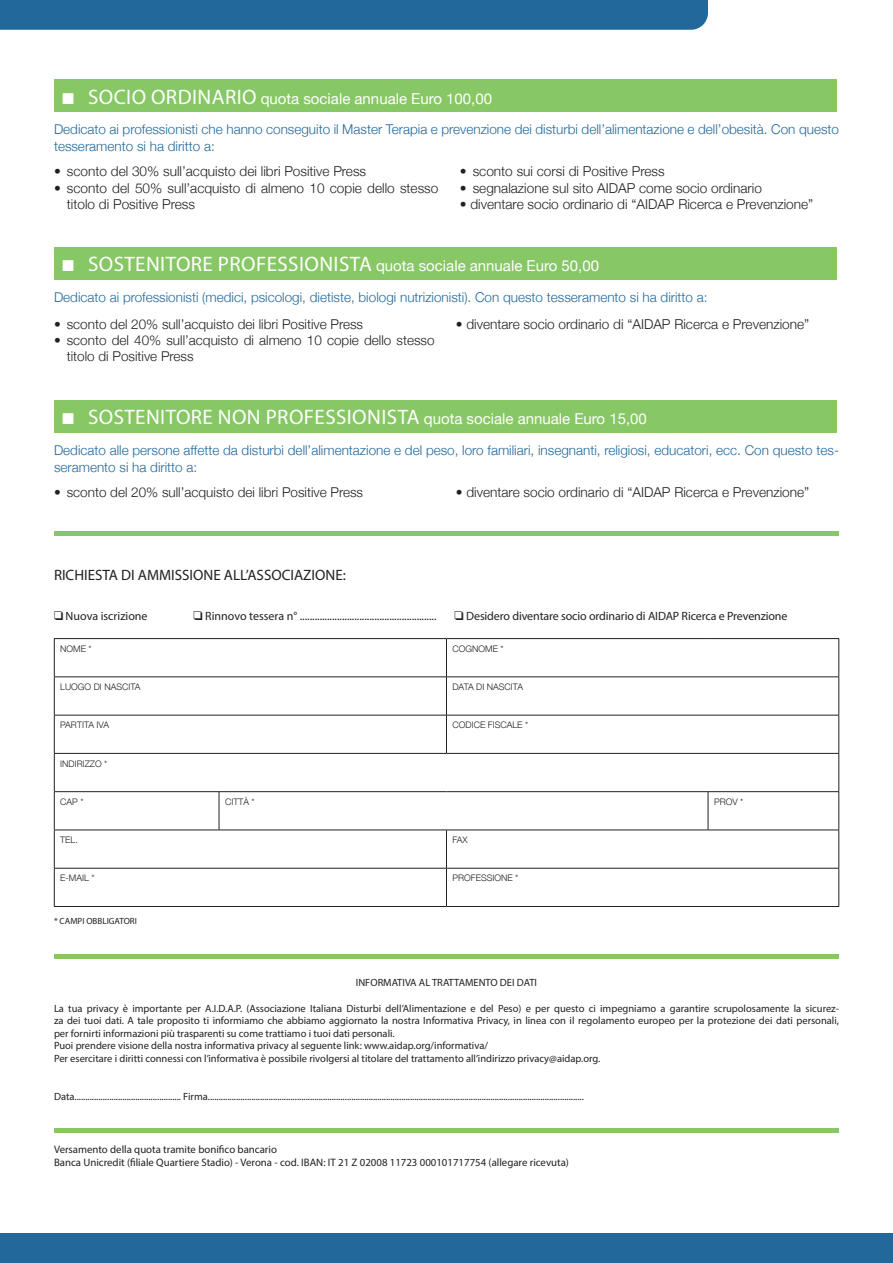
<style>
.page{position:relative;width:893px;height:1263px;background:#fff}
.page>*{position:absolute;margin:0;border:0;box-sizing:border-box;transform-origin:0 0}
.t1{font:21px "Myriad Pro";letter-spacing:.02em;color:#fff}
.t2{font:15px "Helvetica Neue";color:#fff}
.t3{font:15px "Myriad Pro";color:#231f20}
.t4{font:300 13.65px/16.4px "Helvetica Neue";color:#231f20}
.t5{font:300 13.5px/16.2px "Helvetica Neue";color:#23689a}
.t6{font:300 13.5px/16.2px "Helvetica Neue";color:#231f20}
.t7{font:12px "Myriad Pro";letter-spacing:-.01em;color:#231f20}
.t8{font:10.8px/12.9px "Myriad Pro";color:#231f20}
.t9{font:10.5px/12.6px "Myriad Pro";color:#231f20;text-align:justify}
.t10{font:300 9px "Helvetica Neue";color:#231f20}
.t11{font:9px "Myriad Pro";color:#231f20}
.s1{font-family:"Monotype Sorts"}
.s2{font-family:"Myriad Pro";font-size:21px}
.s3{font-family:"Monotype Sorts";font-size:15px}
.s4{font-family:"Helvetica Neue";font-size:15px}
</style>
<div class="page">
<div style="left:0;top:1233px;width:893px;height:30px;background:#23689a"></div>
<div style="left:0;top:0;width:708px;height:30px;background:#23689a"></div>
<hr style="left:54px;top:954px;width:785px;height:4px;background:#87c765">
<hr style="left:54px;top:1128px;width:785px;height:4px;background:#87c765">
<div style="left:54px;top:79px;width:782px;height:33px;background:#87c765"></div>
<hr style="left:54px;top:638px;width:165px;height:1px;background:#231f20">
<hr style="left:54px;top:639px;width:1px;height:37px;background:#231f20">
<hr style="left:219px;top:638px;width:227px;height:1px;background:#231f20">
<hr style="left:446px;top:638px;width:262px;height:1px;background:#231f20">
<hr style="left:446px;top:639px;width:1px;height:37px;background:#231f20">
<hr style="left:708px;top:638px;width:131px;height:1px;background:#231f20">
<hr style="left:838px;top:639px;width:1px;height:37px;background:#231f20">
<hr style="left:54px;top:676px;width:165px;height:1px;background:#231f20">
<hr style="left:54px;top:677px;width:1px;height:38px;background:#231f20">
<hr style="left:219px;top:676px;width:227px;height:1px;background:#231f20">
<hr style="left:446px;top:676px;width:262px;height:1px;background:#231f20">
<hr style="left:446px;top:677px;width:1px;height:38px;background:#231f20">
<hr style="left:708px;top:676px;width:131px;height:1px;background:#231f20">
<hr style="left:838px;top:677px;width:1px;height:38px;background:#231f20">
<hr style="left:54px;top:715px;width:165px;height:1px;background:#231f20">
<hr style="left:54px;top:715px;width:1px;height:38px;background:#231f20">
<hr style="left:219px;top:715px;width:227px;height:1px;background:#231f20">
<hr style="left:446px;top:715px;width:262px;height:1px;background:#231f20">
<hr style="left:446px;top:715px;width:1px;height:38px;background:#231f20">
<hr style="left:708px;top:715px;width:131px;height:1px;background:#231f20">
<hr style="left:838px;top:715px;width:1px;height:38px;background:#231f20">
<hr style="left:54px;top:753px;width:165px;height:1px;background:#231f20">
<hr style="left:54px;top:754px;width:1px;height:37px;background:#231f20">
<hr style="left:219px;top:753px;width:227px;height:1px;background:#231f20">
<hr style="left:446px;top:753px;width:262px;height:1px;background:#231f20">
<hr style="left:708px;top:753px;width:131px;height:1px;background:#231f20">
<hr style="left:838px;top:754px;width:1px;height:37px;background:#231f20">
<hr style="left:54px;top:791px;width:165px;height:1px;background:#231f20">
<hr style="left:54px;top:792px;width:1px;height:38px;background:#231f20">
<hr style="left:219px;top:791px;width:227px;height:1px;background:#231f20">
<hr style="left:219px;top:792px;width:1px;height:38px;background:#231f20">
<hr style="left:446px;top:791px;width:262px;height:1px;background:#231f20">
<hr style="left:708px;top:791px;width:131px;height:1px;background:#231f20">
<hr style="left:708px;top:792px;width:1px;height:38px;background:#231f20">
<hr style="left:838px;top:792px;width:1px;height:38px;background:#231f20">
<hr style="left:54px;top:830px;width:165px;height:1px;background:#231f20">
<hr style="left:54px;top:830px;width:1px;height:38px;background:#231f20">
<hr style="left:219px;top:830px;width:227px;height:1px;background:#231f20">
<hr style="left:446px;top:830px;width:262px;height:1px;background:#231f20">
<hr style="left:446px;top:830px;width:1px;height:38px;background:#231f20">
<hr style="left:708px;top:830px;width:131px;height:1px;background:#231f20">
<hr style="left:838px;top:830px;width:1px;height:38px;background:#231f20">
<hr style="left:54px;top:868px;width:165px;height:1px;background:#231f20">
<hr style="left:54px;top:868px;width:1px;height:38px;background:#231f20">
<hr style="left:219px;top:868px;width:227px;height:1px;background:#231f20">
<hr style="left:446px;top:868px;width:262px;height:1px;background:#231f20">
<hr style="left:446px;top:868px;width:1px;height:38px;background:#231f20">
<hr style="left:708px;top:868px;width:131px;height:1px;background:#231f20">
<hr style="left:838px;top:868px;width:1px;height:38px;background:#231f20">
<hr style="left:54px;top:906px;width:165px;height:1px;background:#231f20">
<hr style="left:219px;top:906px;width:227px;height:1px;background:#231f20">
<hr style="left:446px;top:906px;width:262px;height:1px;background:#231f20">
<hr style="left:708px;top:906px;width:131px;height:1px;background:#231f20">
<hr style="left:54px;top:531px;width:785px;height:4px;background:#87c765">
<div style="left:54px;top:247px;width:782px;height:33px;background:#87c765"></div>
<div style="left:54px;top:400px;width:782px;height:33px;background:#87c765"></div>
<p class="t2" style="left:63px;top:89px;width:431px"><span class="s1">N</span> <span class="s2">SOCIO ORDINARIO</span> quota sociale annuale Euro 100,00</p>
<p class="t5" style="left:54px;top:121px;width:786px">Dedicato ai professionisti che hanno conseguito il Master Terapia e prevenzione dei disturbi dell’alimentazione e dell’obesità. Con questo tesseramento si ha diritto a:</p>
<p class="t4" style="left:54px;top:163px;width:314px">• sconto del 30% sull’acquisto dei libri Positive Press</p>
<p class="t4" style="left:67px;top:179px;width:373px;text-indent:-13px">• sconto del 50% sull’acquisto di almeno 10 copie dello stesso titolo di Positive Press</p>
<p class="t4" style="left:460px;top:163px;width:206px">• sconto sui corsi di Positive Press</p>
<p class="t4" style="left:460px;top:179px;width:304px">• segnalazione sul sito AIDAP come socio ordinario</p>
<p class="t4" style="left:460px;top:196px;width:355px">• diventare socio ordinario di “AIDAP Ricerca e Prevenzione”</p>
<p class="t2" style="left:63px;top:257px;width:538px"><span class="s1">N</span> <span class="s2">SOSTENITORE PROFESSIONISTA</span> quota sociale annuale Euro 50,00</p>
<p class="t5" style="left:54px;top:289px;width:655px">Dedicato ai professionisti (medici, psicologi, dietiste, biologi nutrizionisti). Con questo tesseramento si ha diritto a:</p>
<p class="t6" style="left:54px;top:315px;width:311px">• sconto del 20% sull’acquisto dei libri Positive Press</p>
<p class="t6" style="left:67px;top:332px;width:369px;text-indent:-13px">• sconto del 40% sull’acquisto di almeno 10 copie dello stesso titolo di Positive Press</p>
<p class="t4" style="left:456px;top:315px;width:355px">• diventare socio ordinario di “AIDAP Ricerca e Prevenzione”</p>
<p class="t1" style="left:63px;top:404px;width:586px"><span class="s3">N</span> SOSTENITORE NON PROFESSIONISTA <span class="s4">quota sociale annuale Euro 15,00</span></p>
<p class="t5" style="left:54px;top:442px;width:786px">Dedicato alle persone affette da disturbi dell’alimentazione e del peso, loro familiari, insegnanti, religiosi, educatori, ecc. Con questo tes&shy;seramento si ha diritto a:</p>
<p class="t6" style="left:54px;top:484px;width:311px">• sconto del 20% sull’acquisto dei libri Positive Press</p>
<p class="t4" style="left:456px;top:484px;width:355px">• diventare socio ordinario di “AIDAP Ricerca e Prevenzione”</p>
<p class="t3" style="left:54px;top:565px;width:293px">RICHIESTA DI AMMISSIONE ALL’ASSOCIAZIONE:</p>
<p class="t7" style="left:54px;top:608px;width:95px"><span class="s1">Q</span> Nuova iscrizione</p>
<p class="t7" style="left:194px;top:608px;width:245px"><span class="s1">Q</span> Rinnovo tessera n° .......................................................</p>
<p class="t7" style="left:454px;top:608px;width:334px"><span class="s1">Q</span> Desidero diventare socio ordinario di AIDAP Ricerca e Prevenzione</p>
<p class="t10" style="left:60px;top:643px;width:33px">NOME *</p>
<p class="t10" style="left:452px;top:643px;width:53px">COGNOME *</p>
<p class="t10" style="left:60px;top:681px;width:82px">LUOGO DI NASCITA</p>
<p class="t10" style="left:452px;top:681px;width:72px">DATA DI NASCITA</p>
<p class="t10" style="left:60px;top:719px;width:50px">PARTITA IVA</p>
<p class="t10" style="left:452px;top:719px;width:77px">CODICE FISCALE *</p>
<p class="t10" style="left:60px;top:758px;width:49px">INDIRIZZO *</p>
<p class="t10" style="left:60px;top:796px;width:25px">CAP *</p>
<p class="t10" style="left:225px;top:796px;width:31px">CITTÀ *</p>
<p class="t10" style="left:714px;top:796px;width:31px">PROV *</p>
<p class="t10" style="left:60px;top:834px;width:19px">TEL.</p>
<p class="t10" style="left:452px;top:834px;width:17px">FAX</p>
<p class="t10" style="left:60px;top:873px;width:36px">E-MAIL *</p>
<p class="t10" style="left:452px;top:873px;width:67px">PROFESSIONE *</p>
<p class="t11" style="left:54px;top:916px;width:84px">* CAMPI OBBLIGATORI</p>
<p class="t9" style="left:356px;top:976px;width:183px">INFORMATIVA AL TRATTAMENTO DEI DATI</p>
<p class="t9" style="left:54px;top:1001px;width:786px">La tua privacy è importante per A.I.D.A.P. (Associazione Italiana Disturbi dell’Alimentazione e del Peso) e per questo ci impegniamo a garantire scrupolosamente la sicurez&shy;za dei tuoi dati. A tale proposito ti informiamo che abbiamo aggiornato la nostra Informativa Privacy, in linea con il regolamento europeo per la protezione dei dati personali, per fornirti informazioni più trasparenti su come trattiamo i tuoi dati personali.</p>
<p class="t9" style="left:54px;top:1039px;width:436px">Puoi prendere visione della nostra informativa privacy al seguente link: www.aidap.org/informativa/</p>
<p class="t9" style="left:54px;top:1052px;width:548px">Per esercitare i diritti connessi con l’informativa è possibile rivolgersi al titolare del trattamento all’indirizzo privacy@aidap.org.</p>
<p class="t9" style="left:54px;top:1090px;width:531px">Data................................................. Firma.............................................................................................................................................................................</p>
<p class="t8" style="left:54px;top:1143px;width:516px">Versamento della quota tramite bonifico bancario<br>Banca Unicredit (filiale Quartiere Stadio) - Verona - cod. IBAN: IT 21 Z 02008 11723 000101717754 (allegare ricevuta)</p>
</div>
